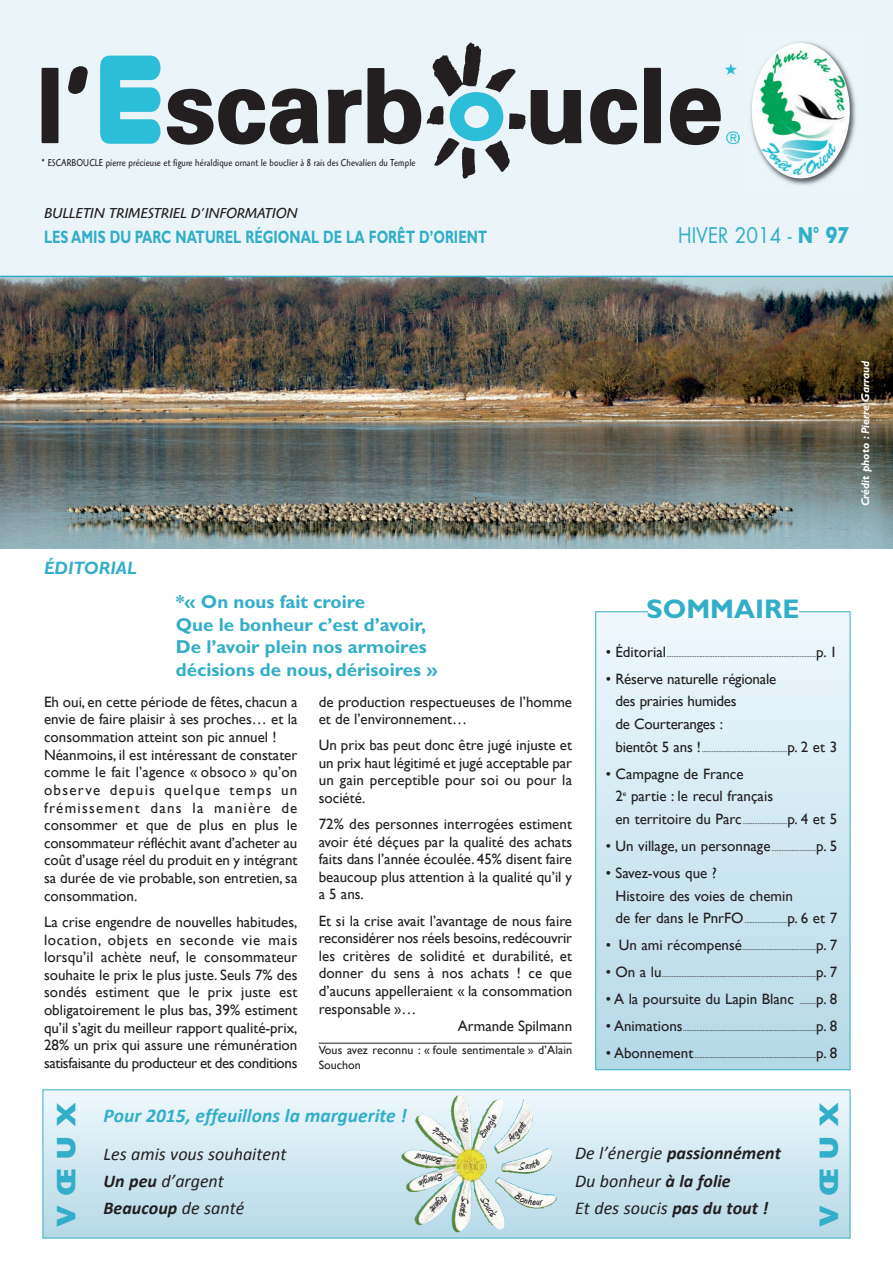
<style>
.page{position:relative;width:893px;height:1263px;background:#fff}
.page>*{position:absolute;margin:0;border:0;box-sizing:border-box;transform-origin:0 0}
.t1{font:700 27px "Gill Sans";color:#32aec8}
.t2{font:800 27px "Gill Sans";letter-spacing:.34em;color:#32aec8}
.t3{font:21px "Futura";color:#32aec8;scale:.9 1}
.t4{font:italic 700 19.5px "Calibri";color:#32aec8}
.t5{font:700 18.75px/22.5px "Gill Sans";color:#32aec8}
.t6{font:italic 18px/27.3px "Calibri";color:#231f20}
.t7{font:700 18px "Gill Sans";color:#32aec8;scale:.73 1}
.t8{font:italic 700 18px "Gill Sans";color:#32aec8}
.t9{font:15px/17.7px "Gill Sans";color:#231f20}
.t10{font:italic 15px "Highlander";color:#231f20}
.t11{font:700 14.1px "Amienne";color:#231f20}
.t12{font:12px/14.5px "Gill Sans";letter-spacing:.01em;color:#231f20}
.t13{font:italic 700 11.25px "Gill Sans";color:#fff}
.t14{font:10.5px "Highlander";letter-spacing:.02em;color:#231f20;scale:.8 1}
.t15{font:7.5px "Gill Sans";color:#231f20}
.s1{font-weight:700}
.s2{font-size:15px}
.s3{font-size:7.5px}
</style>
<div class="page">
<div style="left:43px;top:1090px;width:807px;height:148px;background:linear-gradient(to bottom,#eef8fc,#b5d9e6)"></div>
<img style="left:0;top:277px;width:893px;height:272px">
<div style="left:596px;top:612px;width:254px;height:457px;background:linear-gradient(to bottom,#eff9fd,#b4d8e6)"></div>
<div style="left:595px;top:611px;width:255px;height:459px;border:1px solid #32aec8"></div>
<div style="left:0;top:0;width:893px;height:276px;background:#ebf4f8"></div>
<svg style="left:725px;top:63px;width:12px;height:12px"></svg>
<div style="left:43px;top:69px;width:15px;height:73px;background:#231f20"></div>
<div style="left:42px;top:68px;width:16px;height:75px;border:2px solid #231f20"></div>
<svg style="left:590px;top:89px;width:48px;height:56px"></svg>
<div style="left:645px;top:69px;width:15px;height:73px;background:#231f20"></div>
<div style="left:644px;top:68px;width:17px;height:75px;border:2px solid #231f20"></div>
<svg style="left:669px;top:88px;width:70px;height:58px"></svg>
<svg style="left:100px;top:56px;width:219px;height:89px"></svg>
<svg style="left:327px;top:42px;width:255px;height:137px"></svg>
<svg style="left:68px;top:66px;width:20px;height:28px"></svg>
<img style="left:739px;top:42px;width:117px;height:143px">
<img style="left:751px;top:43px;width:99px;height:136px">
<hr style="left:0;top:276px;width:893px;height:1px;background:#32aec8">
<div style="left:648px;top:605px;width:150px;height:13px;background:#fff"></div>
<hr style="left:319px;top:1043px;width:253px;height:1px;background:#231f20">
<img style="left:401px;top:1095px;width:104px;height:136px">
<svg style="left:507px;top:1120px;width:20px;height:21px"></svg>
<svg style="left:478px;top:1114px;width:19px;height:24px"></svg>
<svg style="left:518px;top:1158px;width:23px;height:12px"></svg>
<svg style="left:514px;top:1191px;width:30px;height:15px"></svg>
<svg style="left:480px;top:1195px;width:17px;height:23px"></svg>
<svg style="left:459px;top:1196px;width:11px;height:21px"></svg>
<svg style="left:428px;top:1206px;width:9px;height:9px"></svg>
<svg style="left:417px;top:1173px;width:27px;height:15px"></svg>
<svg style="left:414px;top:1153px;width:28px;height:12px"></svg>
<p class="t14" style="left:41px;top:159px;width:470px">* ESCARBOUCLE pierre précieuse et figure héraldique ornant le bouclier à 8 rais des Chevaliers du Temple</p>
<p class="t10" style="left:44px;top:208px;width:255px">BULLETIN TRIMESTRIEL D’INFORMATION</p>
<p class="t7" style="left:44px;top:230px;width:609px">LES AMIS DU PARC NATUREL RÉGIONAL DE LA FORÊT D’ORIENT</p>
<h2 class="t3" style="left:678px;top:226px;width:191px">HIVER 2014 - <span class="s1">N° 97</span></h2>
<p class="t8" style="left:44px;top:561px;width:94px">ÉDITORIAL</p>
<p class="t5" style="left:176px;top:592px;width:263px">*« On nous fait croire<br>Que le bonheur c’est d’avoir,<br>De l’avoir plein nos armoires décisions de nous, dérisoires »</p>
<p class="t9" style="left:44px;top:693px;width:255px">Eh oui, en cette période de fêtes, chacun a envie de faire plaisir à ses proches… et la consommation atteint son pic annuel !<br>Néanmoins, il est intéressant de constater comme le fait l’agence « obsoco » qu’on observe depuis quelque temps un frémissement dans la manière de consommer et que de plus en plus le consommateur réfléchit avant d’acheter au coût d’usage réel du produit en y intégrant sa durée de vie probable, son entretien, sa consommation.</p>
<p class="t9" style="left:44px;top:913px;width:255px;text-align:justify">La crise engendre de nouvelles habitudes, location, objets en seconde vie mais lorsqu’il achète neuf, le consommateur souhaite le prix le plus juste. Seuls 7% des sondés estiment que le prix juste est obligatoirement le plus bas, 39% estiment qu’il s’agit du meilleur rapport qualité-prix, 28% un prix qui assure une rémunération satisfaisante du producteur et des conditions</p>
<p class="t9" style="left:319px;top:693px;width:255px">de production respectueuses de l’homme et de l’environnement…</p>
<p class="t9" style="left:319px;top:736px;width:255px;text-align:justify">Un prix bas peut donc être jugé injuste et un prix haut légitimé et jugé acceptable par un gain perceptible pour soi ou pour la société.</p>
<p class="t9" style="left:319px;top:815px;width:255px;text-align:justify">72% des personnes interrogées estiment avoir été déçues par la qualité des achats faits dans l’année écoulée. 45% disent faire beaucoup plus attention à la qualité qu’il y a 5 ans.</p>
<p class="t9" style="left:319px;top:911px;width:255px">Et si la crise avait l’avantage de nous faire</p>
<p class="t9" style="left:319px;top:929px;width:255px">reconsidérer nos réels besoins,redécouvrir</p>
<p class="t9" style="left:319px;top:947px;width:255px">les critères de solidité et durabilité, et</p>
<p class="t9" style="left:319px;top:964px;width:255px">donner du sens à nos achats ! ce que</p>
<p class="t9" style="left:319px;top:982px;width:255px">d’aucuns appelleraient « la consommation</p>
<p class="t9" style="left:319px;top:999px;width:99px">responsable »…</p>
<p class="t9" style="left:458px;top:1017px;width:116px">Armande Spilmann</p>
<p class="t12" style="left:319px;top:1043px;width:255px">Vous avez reconnu : « foule sentimentale » d’Alain<br>Souchon</p>
<h1 class="t1" style="left:646px;top:599px;width:155px">SOMMAIRE</h1>
<p class="t15" style="left:606px;top:650px;width:233px"><span class="s2">• Éditorial</span>...........................................................................................<span class="s2">p. 1</span></p>
<p class="t9" style="left:615px;top:667px;width:162px;line-height:22.6px;text-indent:-10px">• Réserve naturelle régionale des prairies humides<br>de Courteranges :</p>
<p class="t15" style="left:615px;top:745px;width:223px"><span class="s2">bientôt 5 ans !</span>....................................................<span class="s2">p. 2 et 3</span></p>
<p class="t9" style="left:615px;top:762px;width:159px;line-height:22.6px;text-indent:-10px">• Campagne de France<br>2<sup>e</sup> partie : le recul français</p>
<p class="t15" style="left:615px;top:817px;width:223px"><span class="s2">en territoire du Parc</span> ...........................<span class="s2">p. 4 et 5</span></p>
<p class="t15" style="left:606px;top:844px;width:233px"><span class="s2">• Un village, un personnage</span> ...........................<span class="s2">p. 5</span></p>
<p class="t9" style="left:615px;top:861px;width:179px;line-height:22.6px;text-indent:-10px">• Savez-vous que ?<br>Histoire des voies de chemin</p>
<p class="t15" style="left:615px;top:916px;width:223px"><span class="s2">de fer dans le PnrFO</span>..........................<span class="s2">p. 6 et 7</span></p>
<p class="t15" style="left:606px;top:943px;width:233px"><span class="s2">• Un ami récompensé</span>.............................................<span class="s2">p. 7</span></p>
<p class="t15" style="left:606px;top:970px;width:233px"><span class="s2">• On a lu</span>..............................................................................................<span class="s2">p. 7</span></p>
<p class="t9" style="left:606px;top:990px;width:233px">• A la poursuite du Lapin Blanc <span class="s3">..........</span>p. 8</p>
<p class="t15" style="left:606px;top:1024px;width:233px"><span class="s2">• Animations</span>.................................................................................<span class="s2">p. 8</span></p>
<p class="t15" style="left:606px;top:1051px;width:233px"><span class="s2">• Abonnement</span> ..........................................................................<span class="s2">p. 8</span></p>
<h1 class="t2" style="left:56px;top:1227px;width:126px;rotate:-90deg">VŒUX</h1>
<h1 class="t2" style="left:819px;top:1227px;width:126px;rotate:-90deg">VŒUX</h1>
<h3 class="t4" style="left:104px;top:1107px;width:305px">Pour 2015, effeuillons la marguerite !</h3>
<p class="t6" style="left:104px;top:1141px;width:184px">Les amis vous souhaitent<br><span class="s1">Un peu</span> d’argent<br><span class="s1">Beaucoup</span> de santé</p>
<p class="t6" style="left:575px;top:1140px;width:207px;line-height:27.8px">De l’énergie <span class="s1">passionnément<br></span>Du bonheur <span class="s1">à la folie<br></span>Et des soucis <span class="s1">pas du tout !</span></p>
<p class="t11" style="left:458px;top:1134px;width:16px;rotate:-93deg">Amis</p>
<p class="t11" style="left:444px;top:1148px;width:22px;rotate:-136deg">Soucis</p>
<p class="t11" style="left:452px;top:1201px;width:20px;rotate:137deg">Agr en</p>
<p class="t13" style="left:861px;top:506px;width:147px;rotate:-90deg">Crédit photo : Pierre Garraud</p>
</div>
